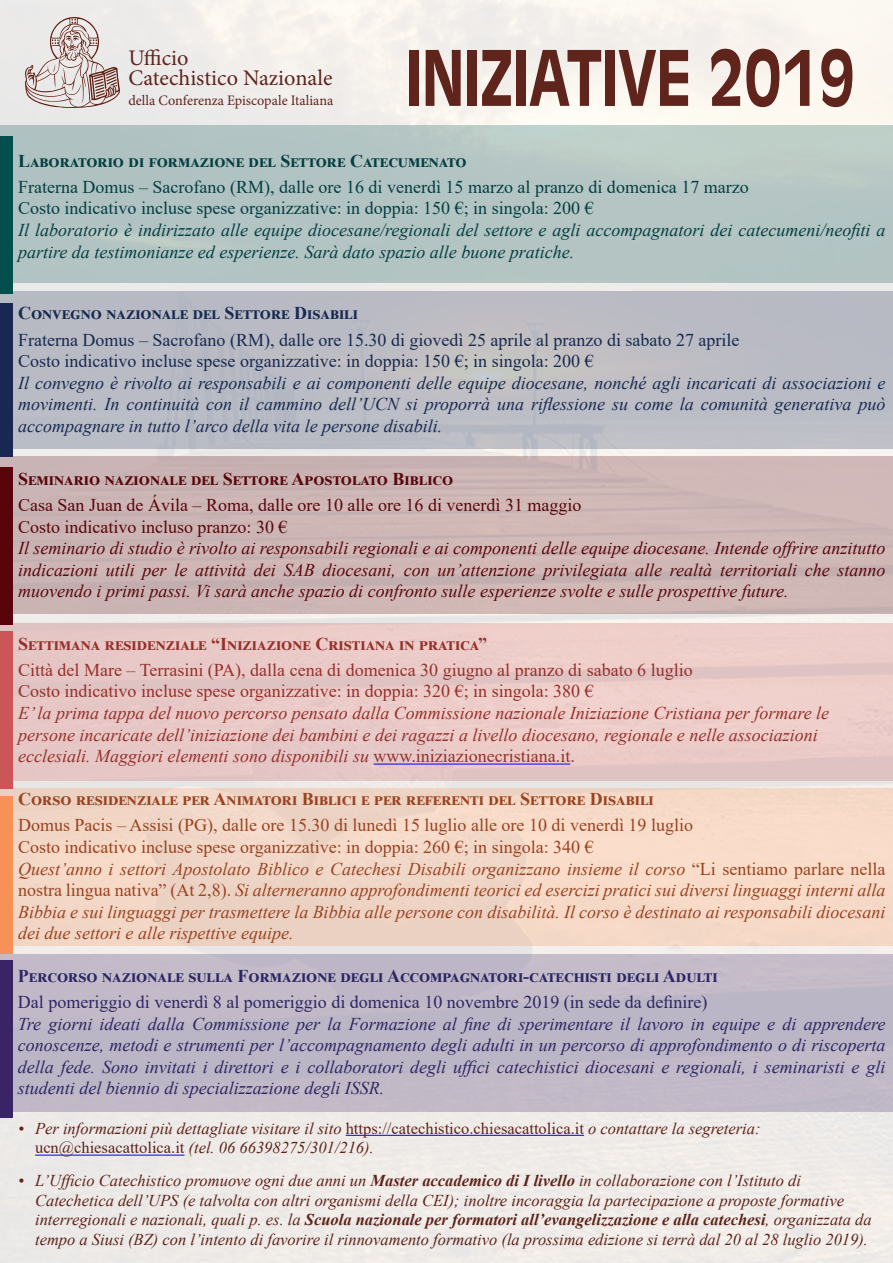
<style>
.page{position:relative;width:893px;height:1263px;background:#fff}
.page>*{position:absolute;margin:0;border:0;box-sizing:border-box;transform-origin:0 0}
.t1{font:500 83.85px "Antique Oli";letter-spacing:-.005em;color:#5f241b;scale:.77 1}
.t2{font:22.35px/19.6px "Minion Pro";color:#5f241d}
.t3{font:italic 18px/21.6px "Times New Roman";color:#9a4320}
.t4{font:italic 18px/21.6px "Times New Roman";color:#2d2664;text-align:justify}
.t5{font:italic 18px/21.6px "Times New Roman";color:#59060c;text-align:justify}
.t6{font:italic 18px/21.6px "Times New Roman";color:#96302b}
.t7{font:italic 18px/21.6px "Times New Roman";color:#182a50;text-align:justify}
.t8{font:italic 18px/21.6px "Times New Roman";color:#043f42}
.t9{font:18px/21.6px "Times New Roman";color:#182a50}
.t10{font:18px/21.6px "Times New Roman";color:#043f42}
.t11{font:18px/21.6px "Times New Roman";color:#96302b}
.t12{font:18px/21.6px "Times New Roman";color:#59060c}
.t13{font:18px "Times New Roman";color:#2d2664}
.t14{font:700 18px "Times New Roman";color:#2d2664}
.t15{font:700 18px "Times New Roman";color:#9a4320}
.t16{font:700 18px "Times New Roman";color:#96302b}
.t17{font:700 18px "Times New Roman";color:#043f42}
.t18{font:700 18px "Times New Roman";color:#59060c}
.t19{font:700 18px "Times New Roman";color:#182a50}
.t20{font:italic 16.5px/19.8px "Times New Roman";color:#5e231a}
.t21{font:14.4px "Minion Pro";color:#5f241d}
.s1{font-style:normal}
.s2{font-weight:700}
</style>
<div class="page">
<img style="left:0;top:0;width:892px;height:1263px">
<img style="left:26px;top:17px;width:94px;height:90px">
<div style="left:0;top:125px;width:893px;height:158px;background:#b3c4c3"></div>
<div style="left:0;top:623px;width:893px;height:157px;background:#eacac8"></div>
<div style="left:0;top:789px;width:893px;height:157px;background:#f3d8c7"></div>
<div style="left:0;top:954px;width:893px;height:157px;background:#bfb8c6"></div>
<div style="left:0;top:457px;width:893px;height:157px;background:#cdb6b5"></div>
<div style="left:0;top:291px;width:893px;height:157px;background:#b9bcc4"></div>
<div style="left:0;top:136px;width:13px;height:157px;background:#024f4e"></div>
<div style="left:0;top:303px;width:13px;height:153px;background:#182852"></div>
<div style="left:0;top:467px;width:13px;height:158px;background:#59040b"></div>
<div style="left:0;top:632px;width:13px;height:157px;background:#cb5658"></div>
<div style="left:0;top:796px;width:13px;height:157px;background:#f79157"></div>
<div style="left:0;top:960px;width:13px;height:158px;background:#3b2465"></div>
<hr style="left:374px;top:764px;width:196px;height:1px;background:#00f">
<hr style="left:346px;top:1135px;width:238px;height:1px;background:#00f">
<hr style="left:35px;top:1155px;width:149px;height:1px;background:#00f">
<h2 class="t2" style="left:128px;top:48px;width:206px">Ufficio<br>Catechistico Nazionale</h2>
<p class="t21" style="left:128px;top:90px;width:206px">della Conferenza Episcopale Italiana</p>
<h1 class="t1" style="left:406px;top:31px;width:585px">INIZIATIVE 2019</h1>
<p class="t17" style="left:18px;top:148px;width:450px">Laboratorio di formazione del Settore Catecumenato</p>
<p class="t10" style="left:18px;top:175px;width:732px">Fraterna Domus – Sacrofano (RM), dalle ore 16 di venerdì 15 marzo al pranzo di domenica 17 marzo<br>Costo indicativo incluse spese organizzative: in doppia: 150 €; in singola: 200 €</p>
<p class="t8" style="left:18px;top:219px;width:869px">Il laboratorio è indirizzato alle equipe diocesane/regionali del settore e agli accompagnatori dei catecumeni/neofiti a partire da testimonianze ed esperienze. Sarà dato spazio alle buone pratiche.</p>
<p class="t19" style="left:18px;top:300px;width:341px">Convegno nazionale del Settore Disabili</p>
<p class="t9" style="left:18px;top:328px;width:723px">Fraterna Domus – Sacrofano (RM), dalle ore 15.30 di giovedì 25 aprile al pranzo di sabato 27 aprile<br>Costo indicativo incluse spese organizzative: in doppia: 150 €; in singola: 200 €</p>
<p class="t7" style="left:18px;top:371px;width:869px">Il convegno è rivolto ai responsabili e ai componenti delle equipe diocesane, nonché agli incaricati di associazioni e movimenti. In continuità con il cammino dell’UCN si proporrà una riflessione su come la comunità generativa può accompagnare in tutto l’arco della vita le persone disabili.</p>
<p class="t18" style="left:18px;top:466px;width:437px">Seminario nazionale del Settore Apostolato Biblico</p>
<p class="t12" style="left:18px;top:494px;width:565px">Casa San Juan de Ávila – Roma, dalle ore 10 alle ore 16 di venerdì 31 maggio<br>Costo indicativo incluso pranzo: 30 €</p>
<p class="t5" style="left:18px;top:537px;width:869px">Il seminario di studio è rivolto ai responsabili regionali e ai componenti delle equipe diocesane. Intende offrire anzitutto indicazioni utili per le attività dei SAB diocesani, con un’attenzione privilegiata alle realtà territoriali che stanno muovendo i primi passi. Vi sarà anche spazio di confronto sulle esperienze svolte e sulle prospettive future.</p>
<p class="t16" style="left:18px;top:630px;width:470px">Settimana residenziale “Iniziazione Cristiana in pratica”</p>
<p class="t11" style="left:18px;top:658px;width:676px">Città del Mare – Terrasini (PA), dalla cena di domenica 30 giugno al pranzo di sabato 6 luglio<br>Costo indicativo incluse spese organizzative: in doppia: 320 €; in singola: 380 €</p>
<p class="t6" style="left:18px;top:702px;width:813px">E’ la prima tappa del nuovo percorso pensato dalla Commissione nazionale Iniziazione Cristiana per formare le persone incaricate dell’iniziazione dei bambini e dei ragazzi a livello diocesano, regionale e nelle associazioni ecclesiali. Maggiori elementi sono disponibili su <span class="s1">www.iniziazionecristiana.it.</span></p>
<p class="t15" style="left:18px;top:786px;width:637px">Corso residenziale per Animatori Biblici e per referenti del Settore Disabili</p>
<p class="t3" style="left:18px;top:814px;width:869px"><span class="s1">Domus Pacis – Assisi (PG), dalle ore 15.30 di lunedì 15 luglio alle ore 10 di venerdì 19 luglio<br>Costo indicativo incluse spese organizzative: in doppia: 260 €; in singola: 340 €<br></span>Quest’anno i settori Apostolato Biblico e Catechesi Disabili organizzano insieme il corso <span class="s1">“Li sentiamo parlare nella nostra lingua nativa” (At 2,8).</span> Si alterneranno approfondimenti teorici ed esercizi pratici sui diversi linguaggi interni alla Bibbia e sui linguaggi per trasmettere la Bibbia alle persone con disabilità. Il corso è destinato ai responsabili diocesani dei due settori e alle rispettive equipe.</p>
<p class="t14" style="left:18px;top:963px;width:701px">Percorso nazionale sulla Formazione degli Accompagnatori-catechisti degli Adulti</p>
<p class="t13" style="left:18px;top:989px;width:691px">Dal pomeriggio di venerdì 8 al pomeriggio di domenica 10 novembre 2019 (in sede da definire)</p>
<p class="t4" style="left:18px;top:1012px;width:869px">Tre giorni ideati dalla Commissione per la Formazione al fine di sperimentare il lavoro in equipe e di apprendere conoscenze, metodi e strumenti per l’accompagnamento degli adulti in un percorso di approfondimento o di riscoperta della fede. Sono invitati i direttori e i collaboratori degli uffici catechistici diocesani e regionali, i seminaristi e gli studenti del biennio di specializzazione degli ISSR.</p>
<p class="t20" style="left:35px;top:1118px;width:727px;text-indent:-17px">• Per informazioni più dettagliate visitare il sito <span class="s1">https://catechistico.chiesacattolica.it</span> o contattare la segreteria: <span class="s1">ucn@chiesacattolica.it</span> (tel. 06 66398275/301/216).</p>
<p class="t20" style="left:35px;top:1170px;width:838px;text-indent:-17px">• L’Ufficio Catechistico promuove ogni due anni un <span class="s2">Master accademico di I livello</span> in collaborazione con l’Istituto di Catechetica dell’UPS (e talvolta con altri organismi della CEI); inoltre incoraggia la partecipazione a proposte formative interregionali e nazionali, quali p. es. la <span class="s2">Scuola nazionale per formatori all’evangelizzazione e alla catechesi</span>, organizzata da tempo a Siusi (BZ) con l’intento di favorire il rinnovamento formativo (la prossima edizione si terrà dal 20 al 28 luglio 2019).</p>
</div>
